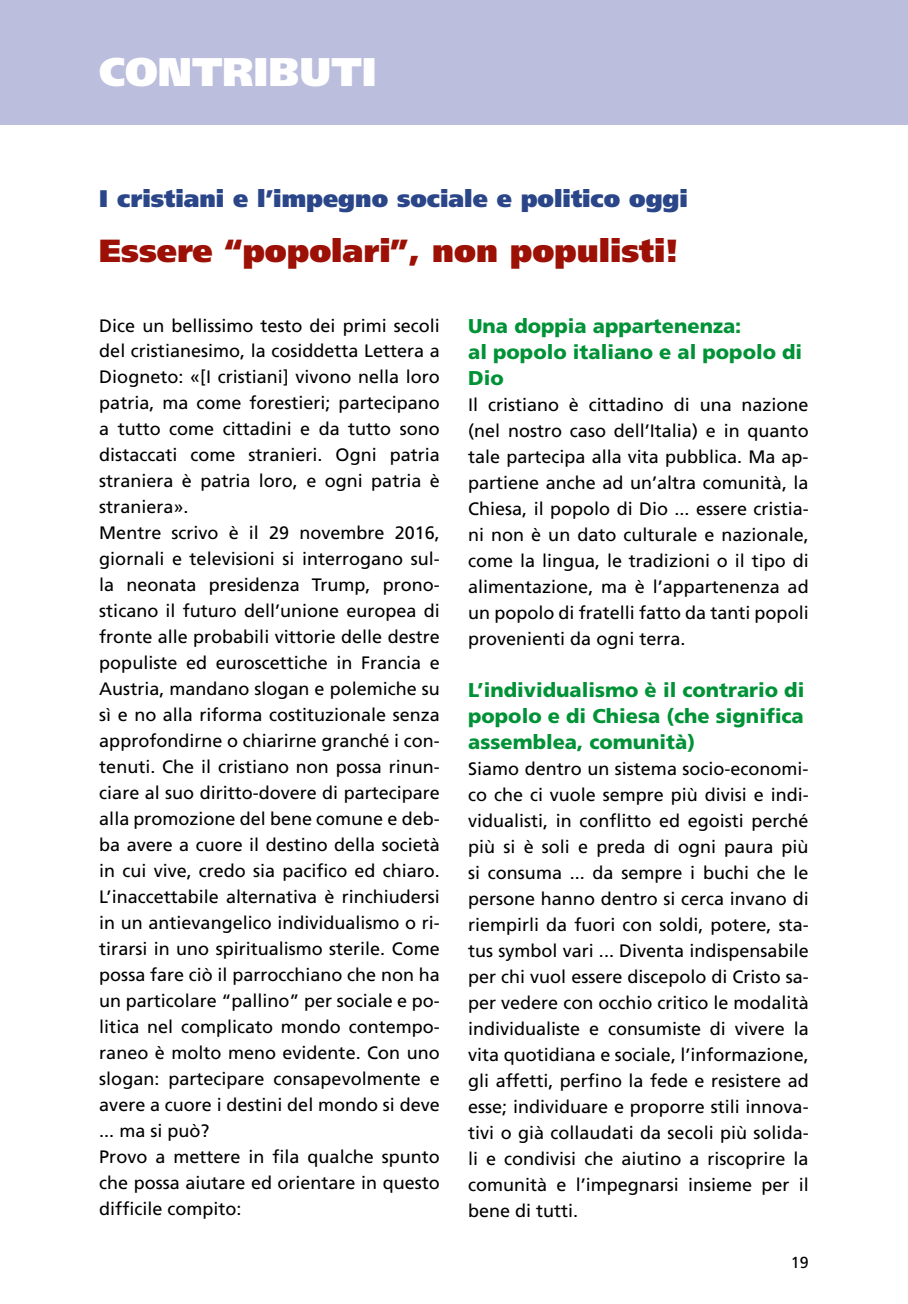
<style>
.page{position:relative;width:908px;height:1304px;background:#fff}
.page>*{position:absolute;margin:0;border:0;box-sizing:border-box;transform-origin:0 0}
.t1{font:900 40px "Frutiger";color:#fff}
.t2{font:900 32px "Frutiger";color:#9c1006}
.t3{font:900 24px "Frutiger";color:#2a4689}
.t4{font:900 20px/26px "Frutiger";color:#009236}
.t5{font:18px/26px "Frutiger";color:#000;text-align:justify}
.t6{font:16px "Frutiger";color:#000}
</style>
<div class="page">
<div style="left:0;top:0;width:907px;height:125px;background:#bbbedc"></div>
<h1 class="t1" style="left:99px;top:48px;width:279px">contributi</h1>
<h3 class="t3" style="left:99px;top:184px;width:590px">I cristiani e l’impegno sociale e politico oggi</h3>
<h2 class="t2" style="left:99px;top:231px;width:581px">Essere “popolari”, non populisti!</h2>
<p class="t5" style="left:99px;top:312px;width:342px;text-align:left">Dice un bellissimo testo dei primi secoli del cristianesimo, la cosiddetta Lettera a Diogneto: «[I cristiani] vivono nella loro patria, ma come forestieri; partecipano a tutto come cittadini e da tutto sono distaccati come stranieri. Ogni patria straniera è patria loro, e ogni patria è straniera».<br>Mentre scrivo è il 29 novembre 2016, giornali e televisioni si interrogano sul&shy;la neonata presidenza Trump, prono&shy;sticano il futuro dell’unione europea di fronte alle probabili vittorie delle destre populiste ed euroscettiche in Francia e Austria, mandano slogan e polemiche su sì e no alla riforma costituzionale senza approfondirne o chiarirne granché i con&shy;tenuti. Che il cristiano non possa rinun&shy;ciare al suo diritto-dovere di partecipare alla promozione del bene comune e deb&shy;ba avere a cuore il destino della società in cui vive, credo sia pacifico ed chiaro.<br>L’inaccettabile alternativa è rinchiudersi in un antievangelico individualismo o ri&shy;tirarsi in uno spiritualismo sterile. Come possa fare ciò il parrocchiano che non ha un particolare “pallino” per sociale e po&shy;litica nel complicato mondo contempo&shy;raneo è molto meno evidente. Con uno slogan: partecipare consapevolmente e avere a cuore i destini del mondo si deve ... ma si può?<br>Provo a mettere in fila qualche spunto che possa aiutare ed orientare in questo difficile compito:</p>
<p class="t4" style="left:468px;top:313px;width:335px">Una doppia appartenenza:<br>al popolo italiano e al popolo di<br>Dio</p>
<p class="t5" style="left:468px;top:392px;width:342px">I l cristiano è cittadino di una nazione (nel nostro caso dell’Italia) e in quanto tale partecipa alla vita pubblica. Ma ap&shy;partiene anche ad un’altra comunità, la Chiesa, il popolo di Dio ... essere cristia&shy;ni non è un dato culturale e nazionale, come la lingua, le tradizioni o il tipo di alimentazione, ma è l’appartenenza ad un popolo di fratelli fatto da tanti popoli provenienti da ogni terra.</p>
<p class="t4" style="left:468px;top:677px;width:337px;text-align:justify">L’individualismo è il contrario di popolo e di Chiesa (che significa assemblea, comunità)</p>
<p class="t5" style="left:468px;top:756px;width:342px">Siamo dentro un sistema socio-economi&shy;co che ci vuole sempre più divisi e indi&shy;vidualisti, in conflitto ed egoisti perché più si è soli e preda di ogni paura più si consuma ... da sempre i buchi che le persone hanno dentro si cerca invano di riempirli da fuori con soldi, potere, sta&shy;tus symbol vari ... Diventa indispensabile per chi vuol essere discepolo di Cristo sa&shy;per vedere con occhio critico le modalità individualiste e consumiste di vivere la vita quotidiana e sociale, l’informazione, gli affetti, perfino la fede e resistere ad esse; individuare e proporre stili innova&shy;tivi o già collaudati da secoli più solida&shy;li e condivisi che aiutino a riscoprire la comunità e l’impegnarsi insieme per il bene di tutti.</p>
<p class="t6" style="left:790px;top:1253px;width:19px">19</p>
</div>
